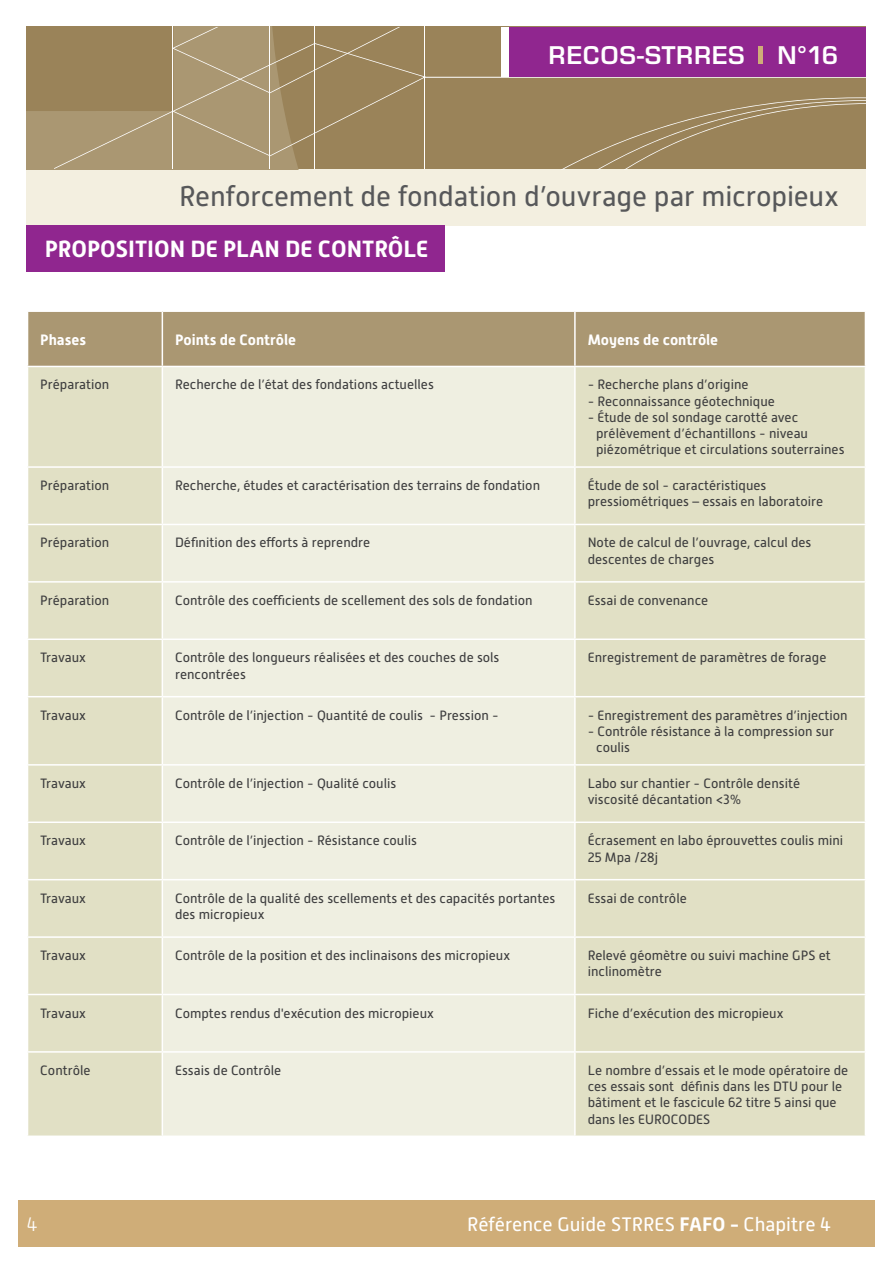
<style>
.page{position:relative;width:893px;height:1263px;background:#fff}
.page>*{position:absolute;margin:0;border:0;box-sizing:border-box;transform-origin:0 0}
.t1{font:28.5px "Alwyn New";letter-spacing:-.005em;color:#57585a}
.t2{font:600 24.6px "Eurostile LT Pro";color:#fff}
.t3{font:700 23.4px "Alwyn New";color:#fff}
.t4{font:19.5px "Alwyn New";color:#fff}
.t5{font:300 19.5px "Alwyn New";color:#fff}
.t6{font:700 15px "Alwyn New";color:#fff}
.t7{font:13.5px/16.2px "Alwyn New";color:#3e3e3f}
.s1{font-weight:700}
</style>
<div class="page">
<div style="left:18px;top:1200px;width:857px;height:47px;background:#cfad78"></div>
<div style="left:27px;top:169px;width:839px;height:57px;background:#f3efe0"></div>
<div style="left:27px;top:27px;width:839px;height:142px;background:#9a8359"></div>
<div style="left:27px;top:111px;width:27px;height:58px;background:#aa9772"></div>
<svg style="left:54px;top:27px;width:372px;height:142px"></svg>
<svg style="left:562px;top:97px;width:304px;height:72px"></svg>
<hr style="left:423px;top:77px;width:443px;height:1px;background:#fff">
<div style="left:509px;top:27px;width:357px;height:49px;background:#90268f"></div>
<div style="left:758px;top:47px;width:5px;height:17px;background:#cfad78"></div>
<div style="left:501px;top:27px;width:8px;height:49px;background:#fff"></div>
<div style="left:27px;top:226px;width:418px;height:46px;background:#90268f"></div>
<div style="left:28px;top:312px;width:837px;height:54px;background:#aa9772"></div>
<div style="left:28px;top:367px;width:837px;height:768px;background:#e1e0c5"></div>
<div style="left:163px;top:367px;width:411px;height:768px;background:#efefe1"></div>
<hr style="left:162px;top:312px;width:1px;height:54px;background:#fff">
<hr style="left:574px;top:312px;width:2px;height:54px;background:#fff">
<hr style="left:27px;top:466px;width:135px;height:2px;background:#fff">
<hr style="left:162px;top:466px;width:413px;height:2px;background:#fff">
<hr style="left:27px;top:524px;width:135px;height:1px;background:#fff">
<hr style="left:162px;top:524px;width:413px;height:1px;background:#fff">
<hr style="left:575px;top:524px;width:291px;height:1px;background:#fff">
<hr style="left:27px;top:581px;width:135px;height:2px;background:#fff">
<hr style="left:162px;top:581px;width:413px;height:2px;background:#fff">
<hr style="left:575px;top:581px;width:291px;height:2px;background:#fff">
<hr style="left:27px;top:638px;width:135px;height:2px;background:#fff">
<hr style="left:162px;top:638px;width:413px;height:2px;background:#fff">
<hr style="left:575px;top:638px;width:291px;height:2px;background:#fff">
<hr style="left:27px;top:696px;width:135px;height:1px;background:#fff">
<hr style="left:162px;top:696px;width:413px;height:1px;background:#fff">
<hr style="left:27px;top:764px;width:135px;height:2px;background:#fff">
<hr style="left:162px;top:764px;width:413px;height:2px;background:#fff">
<hr style="left:27px;top:821px;width:135px;height:2px;background:#fff">
<hr style="left:162px;top:821px;width:413px;height:2px;background:#fff">
<hr style="left:575px;top:821px;width:291px;height:2px;background:#fff">
<hr style="left:27px;top:879px;width:135px;height:1px;background:#fff">
<hr style="left:162px;top:879px;width:413px;height:1px;background:#fff">
<hr style="left:575px;top:879px;width:291px;height:1px;background:#fff">
<hr style="left:27px;top:994px;width:135px;height:1px;background:#fff">
<hr style="left:162px;top:994px;width:413px;height:1px;background:#fff">
<hr style="left:575px;top:994px;width:291px;height:1px;background:#fff">
<hr style="left:27px;top:936px;width:135px;height:2px;background:#fff">
<hr style="left:162px;top:936px;width:413px;height:2px;background:#fff">
<hr style="left:575px;top:936px;width:291px;height:2px;background:#fff">
<hr style="left:27px;top:1051px;width:135px;height:2px;background:#fff">
<hr style="left:162px;top:1051px;width:413px;height:2px;background:#fff">
<hr style="left:575px;top:1051px;width:291px;height:2px;background:#fff">
<hr style="left:162px;top:367px;width:1px;height:99px;background:#fff">
<hr style="left:162px;top:468px;width:1px;height:56px;background:#fff">
<hr style="left:574px;top:468px;width:2px;height:56px;background:#fff">
<hr style="left:162px;top:525px;width:1px;height:56px;background:#fff">
<hr style="left:574px;top:525px;width:2px;height:56px;background:#fff">
<hr style="left:162px;top:583px;width:1px;height:55px;background:#fff">
<hr style="left:574px;top:583px;width:2px;height:55px;background:#fff">
<hr style="left:162px;top:640px;width:1px;height:56px;background:#fff">
<hr style="left:574px;top:640px;width:2px;height:56px;background:#fff">
<hr style="left:162px;top:697px;width:1px;height:67px;background:#fff">
<hr style="left:162px;top:766px;width:1px;height:55px;background:#fff">
<hr style="left:574px;top:766px;width:2px;height:55px;background:#fff">
<hr style="left:162px;top:823px;width:1px;height:56px;background:#fff">
<hr style="left:574px;top:823px;width:2px;height:56px;background:#fff">
<hr style="left:162px;top:880px;width:1px;height:56px;background:#fff">
<hr style="left:574px;top:880px;width:2px;height:56px;background:#fff">
<hr style="left:162px;top:938px;width:1px;height:56px;background:#fff">
<hr style="left:574px;top:938px;width:2px;height:56px;background:#fff">
<hr style="left:162px;top:995px;width:1px;height:56px;background:#fff">
<hr style="left:574px;top:995px;width:2px;height:56px;background:#fff">
<hr style="left:162px;top:1053px;width:1px;height:82px;background:#fff">
<hr style="left:574px;top:1053px;width:2px;height:82px;background:#fff">
<hr style="left:574px;top:367px;width:2px;height:99px;background:#fff">
<hr style="left:575px;top:466px;width:291px;height:2px;background:#fff">
<hr style="left:575px;top:696px;width:291px;height:1px;background:#fff">
<hr style="left:574px;top:697px;width:2px;height:67px;background:#fff">
<hr style="left:575px;top:764px;width:291px;height:2px;background:#fff">
<h2 class="t2" style="left:548px;top:40px;width:198px">RECOS-STRRES</h2>
<h2 class="t2" style="left:777px;top:40px;width:62px">N°16</h2>
<h1 class="t1" style="left:179px;top:180px;width:661px">Renforcement de fondation d’ouvrage par micropieux</h1>
<h3 class="t3" style="left:45px;top:236px;width:385px">PROPOSITION DE PLAN DE CONTRÔLE</h3>
<p class="t6" style="left:40px;top:331px;width:47px">Phases</p>
<p class="t6" style="left:175px;top:331px;width:122px">Points de Contrôle</p>
<p class="t6" style="left:588px;top:331px;width:132px">Moyens de contrôle</p>
<p class="t7" style="left:40px;top:377px;width:71px">Préparation</p>
<p class="t7" style="left:175px;top:377px;width:260px">Recherche de l’état des fondations actuelles</p>
<p class="t7" style="left:588px;top:377px;width:162px">- Recherche plans d’origine</p>
<p class="t7" style="left:588px;top:393px;width:189px">- Reconnaissance géotechnique</p>
<p class="t7" style="left:596px;top:409px;width:250px;text-indent:-9px">- Étude de sol sondage carotté avec prélèvement d’échantillons - niveau piézométrique et circulations souterraines</p>
<p class="t7" style="left:40px;top:477px;width:71px">Préparation</p>
<p class="t7" style="left:175px;top:477px;width:367px">Recherche, études et caractérisation des terrains de fondation</p>
<p class="t7" style="left:588px;top:477px;width:237px">Étude de sol - caractéristiques pressiométriques – essais en laboratoire</p>
<p class="t7" style="left:40px;top:535px;width:71px">Préparation</p>
<p class="t7" style="left:175px;top:535px;width:197px">Définition des efforts à reprendre</p>
<p class="t7" style="left:588px;top:535px;width:225px">Note de calcul de l’ouvrage, calcul des descentes de charges</p>
<p class="t7" style="left:40px;top:592px;width:71px">Préparation</p>
<p class="t7" style="left:175px;top:592px;width:359px">Contrôle des coefficients de scellement des sols de fondation</p>
<p class="t7" style="left:588px;top:592px;width:122px">Essai de convenance</p>
<p class="t7" style="left:40px;top:650px;width:47px">Travaux</p>
<p class="t7" style="left:175px;top:650px;width:326px">Contrôle des longueurs réalisées et des couches de sols rencontrées</p>
<p class="t7" style="left:588px;top:650px;width:240px">Enregistrement de paramètres de forage</p>
<p class="t7" style="left:40px;top:707px;width:47px">Travaux</p>
<p class="t7" style="left:175px;top:707px;width:325px">Contrôle de l’injection - Quantité de coulis - Pression -</p>
<p class="t7" style="left:588px;top:707px;width:262px">- Enregistrement des paramètres d’injection</p>
<p class="t7" style="left:596px;top:723px;width:239px;text-indent:-9px">- Contrôle résistance à la compression sur coulis</p>
<p class="t7" style="left:40px;top:775px;width:47px">Travaux</p>
<p class="t7" style="left:175px;top:775px;width:223px">Contrôle de l’injection - Qualité coulis</p>
<p class="t7" style="left:588px;top:775px;width:214px">Labo sur chantier - Contrôle densité viscosité décantation &lt;3%</p>
<p class="t7" style="left:40px;top:832px;width:47px">Travaux</p>
<p class="t7" style="left:175px;top:832px;width:243px">Contrôle de l’injection - Résistance coulis</p>
<p class="t7" style="left:588px;top:832px;width:257px">Écrasement en labo éprouvettes coulis mini<br>25 Mpa /28j</p>
<p class="t7" style="left:40px;top:890px;width:47px">Travaux</p>
<p class="t7" style="left:175px;top:890px;width:382px">Contrôle de la qualité des scellements et des capacités portantes des micropieux</p>
<p class="t7" style="left:588px;top:890px;width:101px">Essai de contrôle</p>
<p class="t7" style="left:40px;top:947px;width:47px">Travaux</p>
<p class="t7" style="left:175px;top:947px;width:337px">Contrôle de la position et des inclinaisons des micropieux</p>
<p class="t7" style="left:588px;top:947px;width:245px">Relevé géomètre ou suivi machine GPS et inclinomètre</p>
<p class="t7" style="left:40px;top:1005px;width:47px">Travaux</p>
<p class="t7" style="left:175px;top:1005px;width:260px">Comptes rendus d'exécution des micropieux</p>
<p class="t7" style="left:588px;top:1005px;width:197px">Fiche d’exécution des micropieux</p>
<p class="t7" style="left:40px;top:1062px;width:52px">Contrôle</p>
<p class="t7" style="left:175px;top:1062px;width:108px">Essais de Contrôle</p>
<p class="t7" style="left:588px;top:1062px;width:262px">Le nombre d’essais et le mode opératoire de ces essais sont définis dans les DTU pour le bâtiment et le fascicule 62 titre 5 ainsi que dans les EUROCODES</p>
<h3 class="t5" style="left:27px;top:1213px;width:12px">4</h3>
<h3 class="t4" style="left:467px;top:1213px;width:366px">Référence Guide STRRES <span class="s1">FAFO -</span> Chapitre 4</h3>
</div>
